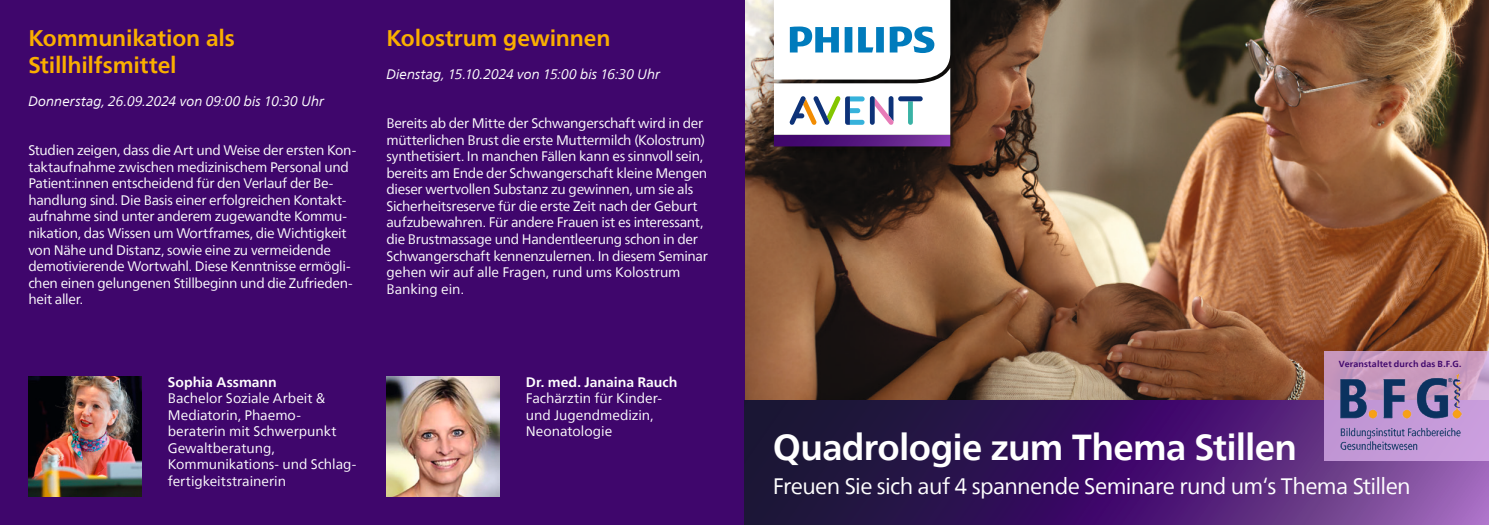
<style>
.page{position:relative;width:1489px;height:525px;background:#fff}
.page>*{position:absolute;margin:0;border:0;box-sizing:border-box;transform-origin:0 0}
.t1{font:700 36px "Neue Frutiger World";letter-spacing:-.02em;color:#fff}
.t2{font:700 22.5px/27px "Neue Frutiger World";letter-spacing:-.005em;color:#faaf00}
.t3{font:22.25px "Neue Frutiger World";letter-spacing:-.03em;color:#fff}
.t4{font:13.75px/16.5px "Neue Frutiger World";letter-spacing:-.02em;color:#fff}
.t5{font:13.75px/16.5px "Neue Frutiger World";color:#fff}
.t6{font:italic 13.75px "Neue Frutiger World";letter-spacing:-.005em;color:#fff}
.t7{font:700 13.75px "Neue Frutiger World";color:#fff}
.t8{font:700 8.75px "Neue Frutiger World";letter-spacing:.02em;color:#3f066c}
</style>
<div class="page">
<img style="left:744px;top:0;width:744px;height:400px">
<div style="left:0;top:0;width:744px;height:524px;background:#3f066c"></div>
<svg style="left:744px;top:400px;width:744px;height:124px;background:#401d63"></svg>
<img style="left:752px;top:0;width:219px;height:113px">
<img style="left:752px;top:113px;width:219px;height:55px">
<svg style="left:774px;top:0;width:176px;height:146px"></svg>
<img style="left:28px;top:376px;width:114px;height:120px">
<img style="left:386px;top:376px;width:114px;height:120px">
<svg style="left:1323px;top:351px;width:165px;height:110px;background:#c79ac7"></svg>
<img style="left:1327px;top:374px;width:143px;height:81px">
<h2 class="t2" style="left:28px;top:24px;width:208px">Kommunikation als<br>Stillhilfsmittel</h2>
<p class="t6" style="left:28px;top:90px;width:297px">Donnerstag, 26.09.2024 von 09:00 bis 10:30 Uhr</p>
<p class="t4" style="left:28px;top:142px;width:329px">Studien zeigen, dass die Art und Weise der ersten Kon&shy;taktaufnahme zwischen medizinischem Personal und Patient:innen entscheidend für den Verlauf der Be&shy;handlung sind. Die Basis einer erfolgreichen Kontakt&shy;aufnahme sind unter anderem zugewandte Kommu&shy;nikation, das Wissen um Wortframes, die Wichtigkeit von Nähe und Distanz, sowie eine zu vermeidende demotivierende Wortwahl. Diese Kenntnisse ermögli&shy;chen einen gelungenen Stillbeginn und die Zufrieden&shy;heit aller.</p>
<p class="t7" style="left:168px;top:369px;width:110px">Sophia Assmann</p>
<p class="t5" style="left:168px;top:390px;width:190px">Bachelor Soziale Arbeit &amp;<br>Mediatorin, Phaemo&shy;beraterin mit Schwerpunkt<br>Gewaltberatung,<br>Kommunikations- und Schlag&shy;fertigkeitstrainerin</p>
<h2 class="t2" style="left:386px;top:24px;width:225px">Kolostrum gewinnen</h2>
<p class="t6" style="left:386px;top:63px;width:275px">Dienstag, 15.10.2024 von 15:00 bis 16:30 Uhr</p>
<p class="t4" style="left:386px;top:115px;width:323px">Bereits ab der Mitte der Schwangerschaft wird in der mütterlichen Brust die erste Muttermilch (Kolostrum) synthetisiert. In manchen Fällen kann es sinnvoll sein, bereits am Ende der Schwangerschaft kleine Mengen dieser wertvollen Substanz zu gewinnen, um sie als Sicherheitsreserve für die erste Zeit nach der Geburt aufzubewahren. Für andere Frauen ist es interessant, die Brustmassage und Handentleerung schon in der Schwangerschaft kennenzulernen. In diesem Seminar gehen wir auf alle Fragen, rund ums Kolostrum Banking ein.</p>
<p class="t7" style="left:526px;top:369px;width:153px">Dr. med. Janaina Rauch</p>
<p class="t5" style="left:526px;top:390px;width:138px">Fachärztin für Kinder&shy;und Jugendmedizin,<br>Neonatologie</p>
<p class="t8" style="left:1338px;top:356px;width:124px">Veranstaltet durch das B.F.G.</p>
<h1 class="t1" style="left:772px;top:416px;width:525px">Quadrologie zum Thema Stillen</h1>
<h3 class="t3" style="left:772px;top:468px;width:639px">Freuen Sie sich auf 4 spannende Seminare rund um‘s Thema Stillen</h3>
</div>
